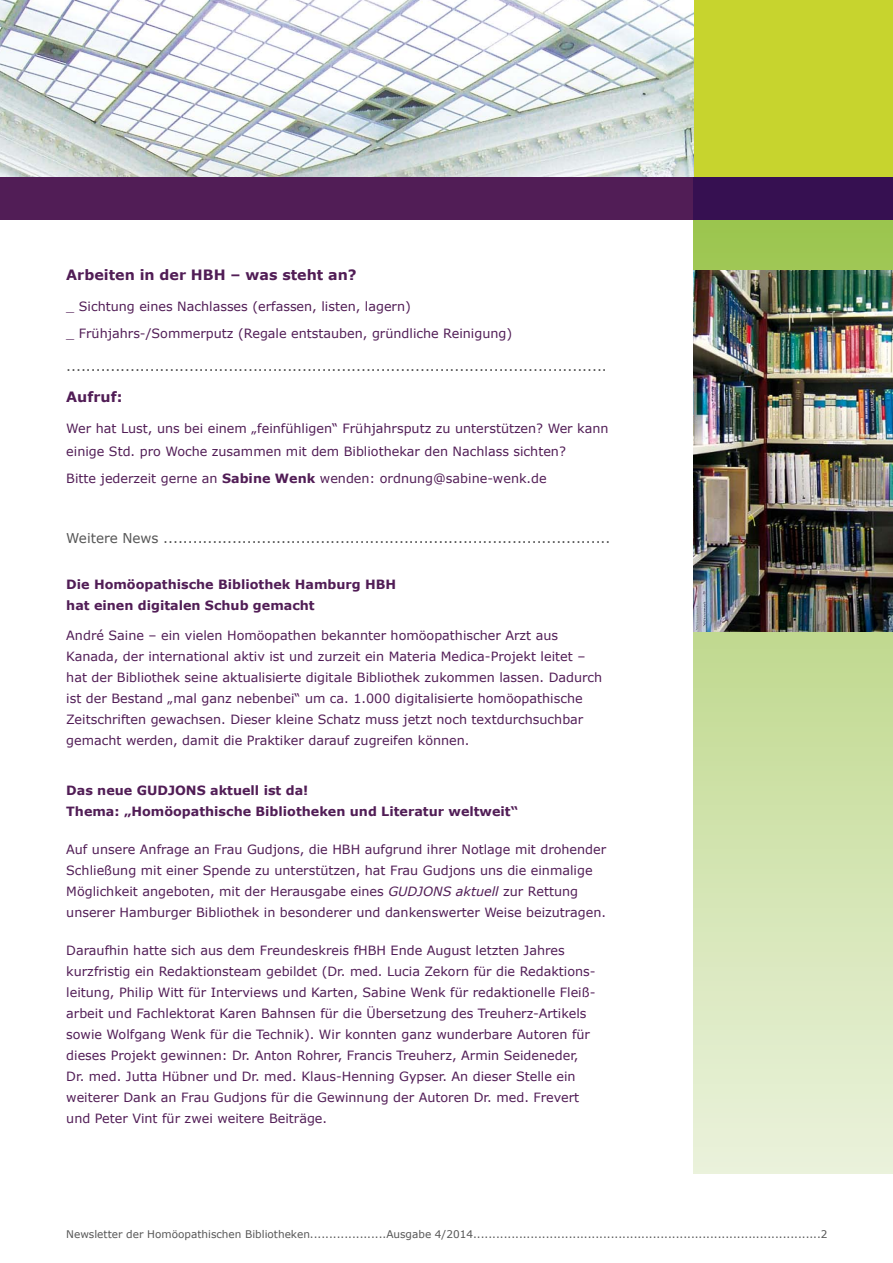
<style>
.page{position:relative;width:893px;height:1263px;background:#fff}
.page>*{position:absolute;margin:0;border:0;box-sizing:border-box;transform-origin:0 0}
.t1{font:700 14.25px "Verdana";color:#511d56}
.t2{font:13.5px "Verdana";color:#565656}
.t3{font:12.75px/21px "Verdana";color:#511d56}
.t4{font:700 12.75px/21px "Verdana";color:#511d56}
.t5{font:10.5px "Verdana";color:#565656}
.s1{font-weight:700}
.s2{font-style:italic}
</style>
<div class="page">
<div style="left:0;top:0;width:893px;height:213px;background:#c7d42e"></div>
<img style="left:0;top:0;width:693px;height:177px">
<svg style="left:693px;top:220px;width:200px;height:954px;background:#d0e2ad"></svg>
<div style="left:0;top:177px;width:893px;height:43px;background:#511d56"></div>
<div style="left:693px;top:177px;width:200px;height:43px;background:#361051"></div>
<img style="left:693px;top:270px;width:200px;height:361px">
<p class="t1" style="left:66px;top:266px;width:292px">Arbeiten in der HBH – was steht an?</p>
<p class="t3" style="left:66px;top:293px;width:447px;line-height:26.7px">_ Sichtung eines Nachlasses (erfassen, listen, lagern)<br>_ Frühjahrs-/Sommerputz (Regale entstauben, gründliche Reinigung)</p>
<p class="t2" style="left:66px;top:358px;width:542px">..............................................................................................................</p>
<p class="t1" style="left:66px;top:388px;width:58px">Aufruf:</p>
<p class="t3" style="left:66px;top:418px;width:544px;line-height:22.5px">Wer hat Lust, uns bei einem „feinfühligen“ Frühjahrsputz zu unterstützen? Wer kann einige Std. pro Woche zusammen mit dem Bibliothekar den Nachlass sichten?</p>
<p class="t3" style="left:66px;top:468px;width:482px">Bitte jederzeit gerne an <span class="s1">Sabine Wenk</span> wenden: ordnung@sabine-wenk.de</p>
<p class="t2" style="left:66px;top:529px;width:546px">Weitere News ...........................................................................................</p>
<p class="t4" style="left:66px;top:574px;width:331px">Die Homöopathische Bibliothek Hamburg HBH hat einen digitalen Schub gemacht</p>
<p class="t3" style="left:66px;top:625px;width:538px">André Saine – ein vielen Homöopathen bekannter homöopathischer Arzt aus Kanada, der international aktiv ist und zurzeit ein Materia Medica-Projekt leitet – hat der Bibliothek seine aktualisierte digitale Bibliothek zukommen lassen. Dadurch ist der Bestand „mal ganz nebenbei“ um ca. 1.000 digitalisierte homöopathische Zeitschriften gewachsen. Dieser kleine Schatz muss jetzt noch textdurchsuchbar gemacht werden, damit die Praktiker darauf zugreifen können.</p>
<p class="t4" style="left:66px;top:780px;width:453px">Das neue GUDJONS aktuell ist da!<br>Thema: „Homöopathische Bibliotheken und Literatur weltweit“</p>
<p class="t3" style="left:66px;top:839px;width:541px">Auf unsere Anfrage an Frau Gudjons, die HBH aufgrund ihrer Notlage mit drohender Schließung mit einer Spende zu unterstützen, hat Frau Gudjons uns die einmalige Möglichkeit angeboten, mit der Herausgabe eines <span class="s2">GUDJONS aktuell</span> zur Rettung unserer Hamburger Bibliothek in besonderer und dankenswerter Weise beizutragen.</p>
<p class="t3" style="left:66px;top:940px;width:531px">Daraufhin hatte sich aus dem Freundeskreis fHBH Ende August letzten Jahres kurzfristig ein Redaktionsteam gebildet (Dr. med. Lucia Zekorn für die Redaktions&shy;leitung, Philip Witt für Interviews und Karten, Sabine Wenk für redaktionelle Fleiß&shy;arbeit und Fachlektorat Karen Bahnsen für die Übersetzung des Treuherz-Artikels sowie Wolfgang Wenk für die Technik). Wir konnten ganz wunderbare Autoren für dieses Projekt gewinnen: Dr. Anton Rohrer, Francis Treuherz, Armin Seideneder, Dr. med. Jutta Hübner und Dr. med. Klaus-Henning Gypser. An dieser Stelle ein weiterer Dank an Frau Gudjons für die Gewinnung der Autoren Dr. med. Frevert und Peter Vint für zwei weitere Beiträge.</p>
<p class="t5" style="left:66px;top:1227px;width:763px">Newsletter der Homöopathischen Bibliotheken....................Ausgabe 4/2014...........................................................................................2</p>
</div>
